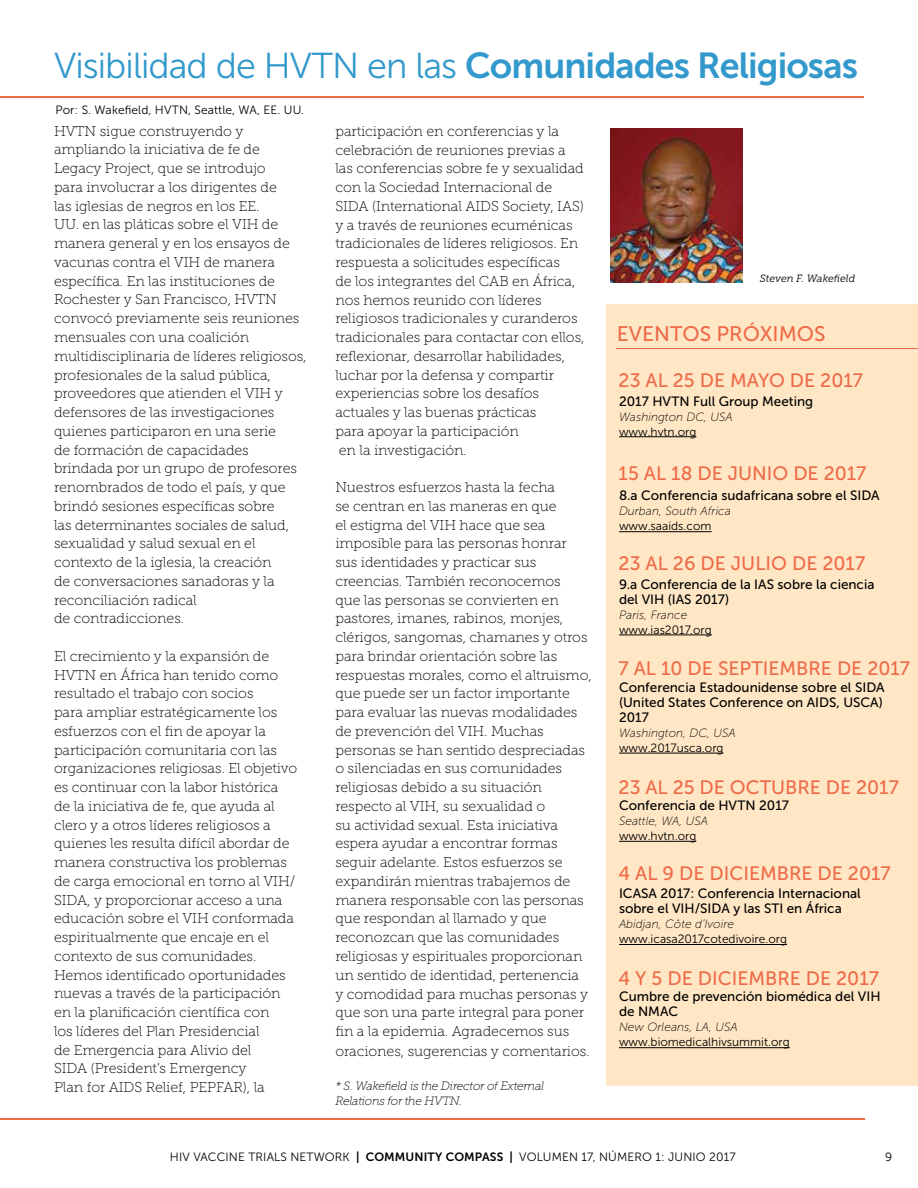
<style>
.page{position:relative;width:918px;height:1188px;background:#fff}
.page>*{position:absolute;margin:0;border:0;box-sizing:border-box;transform-origin:0 0}
.t1{font:36px "Museo Sans 300";letter-spacing:-.025em;color:#39c}
.t2{font:21px "Museo Sans 500";color:#ee6b49}
.t3{font:19.35px "Museo Sans 500";color:#ee6b49}
.t4{font:14.25px/18.8px "Museo Slab 100";letter-spacing:-.005em;color:#000}
.t5{font:13.5px/15px "Museo Sans 500";color:#000}
.t6{font:12px "Museo Sans 300";color:#000}
.t7{font:italic 12px "Museo Sans 100";color:#000}
.t8{font:italic 12px/15px "Museo Slab 100";letter-spacing:-.02em;color:#000}
.t9{font:italic 10.5px "Museo Slab 300";color:#000}
.s1{font-family:"Museo Sans 700"}
</style>
<div class="page">
<hr style="left:0;top:1119px;width:864px;height:1px;background:#ee6b49">
<hr style="left:0;top:97px;width:864px;height:1px;background:#ee6b49">
<div style="left:607px;top:304px;width:311px;height:782px;background:#ffe7c5"></div>
<hr style="left:617px;top:348px;width:301px;height:1px;background:#ee6b49">
<hr style="left:619px;top:436px;width:77px;height:1px;background:#000">
<hr style="left:619px;top:531px;width:93px;height:1px;background:#000">
<hr style="left:619px;top:635px;width:93px;height:1px;background:#000">
<hr style="left:619px;top:753px;width:105px;height:1px;background:#000">
<hr style="left:619px;top:841px;width:77px;height:1px;background:#000">
<hr style="left:619px;top:944px;width:168px;height:1px;background:#000">
<hr style="left:619px;top:1047px;width:171px;height:1px;background:#000">
<img style="left:611px;top:129px;width:131px;height:153px">
<h1 class="t1" style="left:54px;top:46px;width:805px">Visibilidad de HVTN en las <span class="s1">Comunidades Religiosas</span></h1>
<p class="t4" style="left:54px;top:122px;width:254px">HVTN sigue construyendo y ampliando la iniciativa de fe de<br>Legacy Project, que se introdujo<br>para involucrar a los dirigentes de<br>las iglesias de negros en los EE.<br>UU. en las pláticas sobre el VIH de manera general y en los ensayos de vacunas contra el VIH de manera específica. En las instituciones de<br>Rochester y San Francisco, HVTN convocó previamente seis reuniones mensuales con una coalición multidisciplinaria de líderes religiosos, profesionales de la salud pública, proveedores que atienden el VIH y defensores de las investigaciones quienes participaron en una serie<br>de formación de capacidades brindada por un grupo de profesores renombrados de todo el país, y que brindó sesiones específicas sobre<br>las determinantes sociales de salud, sexualidad y salud sexual en el contexto de la iglesia, la creación<br>de conversaciones sanadoras y la reconciliación radical<br>de contradicciones.</p>
<p class="t4" style="left:54px;top:647px;width:245px">El crecimiento y la expansión de HVTN en África han tenido como resultado el trabajo con socios<br>para ampliar estratégicamente los esfuerzos con el fin de apoyar la participación comunitaria con las organizaciones religiosas. El objetivo es continuar con la labor histórica de la iniciativa de fe, que ayuda al clero y a otros líderes religiosos a quienes les resulta difícil abordar de manera constructiva los problemas de carga emocional en torno al VIH/ SIDA, y proporcionar acceso a una educación sobre el VIH conformada espiritualmente que encaje en el contexto de sus comunidades.<br>Hemos identificado oportunidades nuevas a través de la participación en la planificación científica con<br>los líderes del Plan Presidencial<br>de Emergencia para Alivio del<br>SIDA (President’s Emergency<br>Plan for AIDS Relief, PEPFAR), la</p>
<p class="t6" style="left:55px;top:103px;width:250px">Por: S. Wakefield, HVTN, Seattle, WA, EE. UU.</p>
<p class="t4" style="left:335px;top:122px;width:251px">participación en conferencias y la celebración de reuniones previas a las conferencias sobre fe y sexualidad con la Sociedad Internacional de SIDA (International AIDS Society, IAS) y a través de reuniones ecuménicas tradicionales de líderes religiosos. En respuesta a solicitudes específicas<br>de los integrantes del CAB en África, nos hemos reunido con líderes religiosos tradicionales y curanderos tradicionales para contactar con ellos, reflexionar, desarrollar habilidades, luchar por la defensa y compartir experiencias sobre los desafíos actuales y las buenas prácticas<br>para apoyar la participación<br>en la investigación.</p>
<p class="t4" style="left:335px;top:478px;width:258px">Nuestros esfuerzos hasta la fecha<br>se centran en las maneras en que<br>el estigma del VIH hace que sea imposible para las personas honrar sus identidades y practicar sus creencias. También reconocemos<br>que las personas se convierten en pastores, imanes, rabinos, monjes, clérigos, sangomas, chamanes y otros para brindar orientación sobre las respuestas morales, como el altruismo, que puede ser un factor importante para evaluar las nuevas modalidades de prevención del VIH. Muchas personas se han sentido despreciadas o silenciadas en sus comunidades religiosas debido a su situación respecto al VIH, su sexualidad o<br>su actividad sexual. Esta iniciativa espera ayudar a encontrar formas seguir adelante. Estos esfuerzos se expandirán mientras trabajemos de manera responsable con las personas que respondan al llamado y que reconozcan que las comunidades religiosas y espirituales proporcionan un sentido de identidad, pertenencia<br>y comodidad para muchas personas y que son una parte integral para poner fin a la epidemia. Agradecemos sus</p>
<p class="t4" style="left:335px;top:1042px;width:256px">oraciones, sugerencias y comentarios.</p>
<p class="t8" style="left:335px;top:1078px;width:210px">* S. Wakefield is the Director of External<br>Relations for the HVTN.</p>
<p class="t9" style="left:760px;top:273px;width:97px">Steven F. Wakefield</p>
<h2 class="t2" style="left:617px;top:323px;width:210px">EVENTOS PRÓXIMOS</h2>
<h3 class="t3" style="left:619px;top:370px;width:246px">23 AL 25 DE MAYO DE 2017</h3>
<p class="t5" style="left:619px;top:393px;width:196px">2017 HVTN Full Group Meeting</p>
<p class="t7" style="left:619px;top:410px;width:115px">Washington DC, USA</p>
<p class="t6" style="left:619px;top:425px;width:79px">www.hvtn.org</p>
<h3 class="t3" style="left:619px;top:463px;width:249px">15 AL 18 DE JUNIO DE 2017</h3>
<p class="t5" style="left:619px;top:488px;width:262px">8.a Conferencia sudafricana sobre el SIDA</p>
<p class="t7" style="left:619px;top:505px;width:114px">Durban, South Africa</p>
<p class="t6" style="left:619px;top:520px;width:94px">www.saaids.com</p>
<h3 class="t3" style="left:619px;top:553px;width:248px">23 AL 26 DE JULIO DE 2017</h3>
<p class="t5" style="left:619px;top:577px;width:257px">9.a Conferencia de la IAS sobre la ciencia del VIH (IAS 2017)</p>
<p class="t7" style="left:619px;top:608px;width:70px">Paris, France</p>
<p class="t6" style="left:619px;top:623px;width:94px">www.ias2017.org</p>
<h3 class="t3" style="left:619px;top:658px;width:293px">7 AL 10 DE SEPTIEMBRE DE 2017</h3>
<p class="t5" style="left:619px;top:680px;width:267px">Conferencia Estadounidense sobre el SIDA (United States Conference on AIDS, USCA)<br>2017</p>
<p class="t7" style="left:619px;top:726px;width:118px">Washington, DC, USA</p>
<p class="t6" style="left:619px;top:741px;width:106px">www.2017usca.org</p>
<h3 class="t3" style="left:619px;top:777px;width:282px">23 AL 25 DE OCTUBRE DE 2017</h3>
<p class="t5" style="left:619px;top:798px;width:172px">Conferencia de HVTN 2017</p>
<p class="t7" style="left:619px;top:815px;width:91px">Seattle, WA, USA</p>
<p class="t6" style="left:619px;top:830px;width:79px">www.hvtn.org</p>
<h3 class="t3" style="left:619px;top:863px;width:274px">4 AL 9 DE DICIEMBRE DE 2017</h3>
<p class="t5" style="left:619px;top:886px;width:243px">ICASA 2017: Conferencia Internacional sobre el VIH/SIDA y las STI en África</p>
<p class="t7" style="left:619px;top:918px;width:116px">Abidjan, Côte d’Ivoire</p>
<p class="t6" style="left:619px;top:933px;width:170px">www.icasa2017cotedivoire.org</p>
<h3 class="t3" style="left:619px;top:968px;width:262px">4 Y 5 DE DICIEMBRE DE 2017</h3>
<p class="t5" style="left:619px;top:989px;width:263px">Cumbre de prevención biomédica del VIH de NMAC</p>
<p class="t7" style="left:619px;top:1021px;width:120px">New Orleans, LA, USA</p>
<p class="t6" style="left:619px;top:1036px;width:172px">www.biomedicalhivsummit.org</p>
<p class="t6" style="left:170px;top:1150px;width:567px">HIV VACCINE TRIALS NETWORK <span class="s1">| COMMUNITY COMPASS |</span> VOLUMEN 17, NÚMERO 1: JUNIO 2017</p>
<p class="t6" style="left:885px;top:1150px;width:9px">9</p>
</div>
